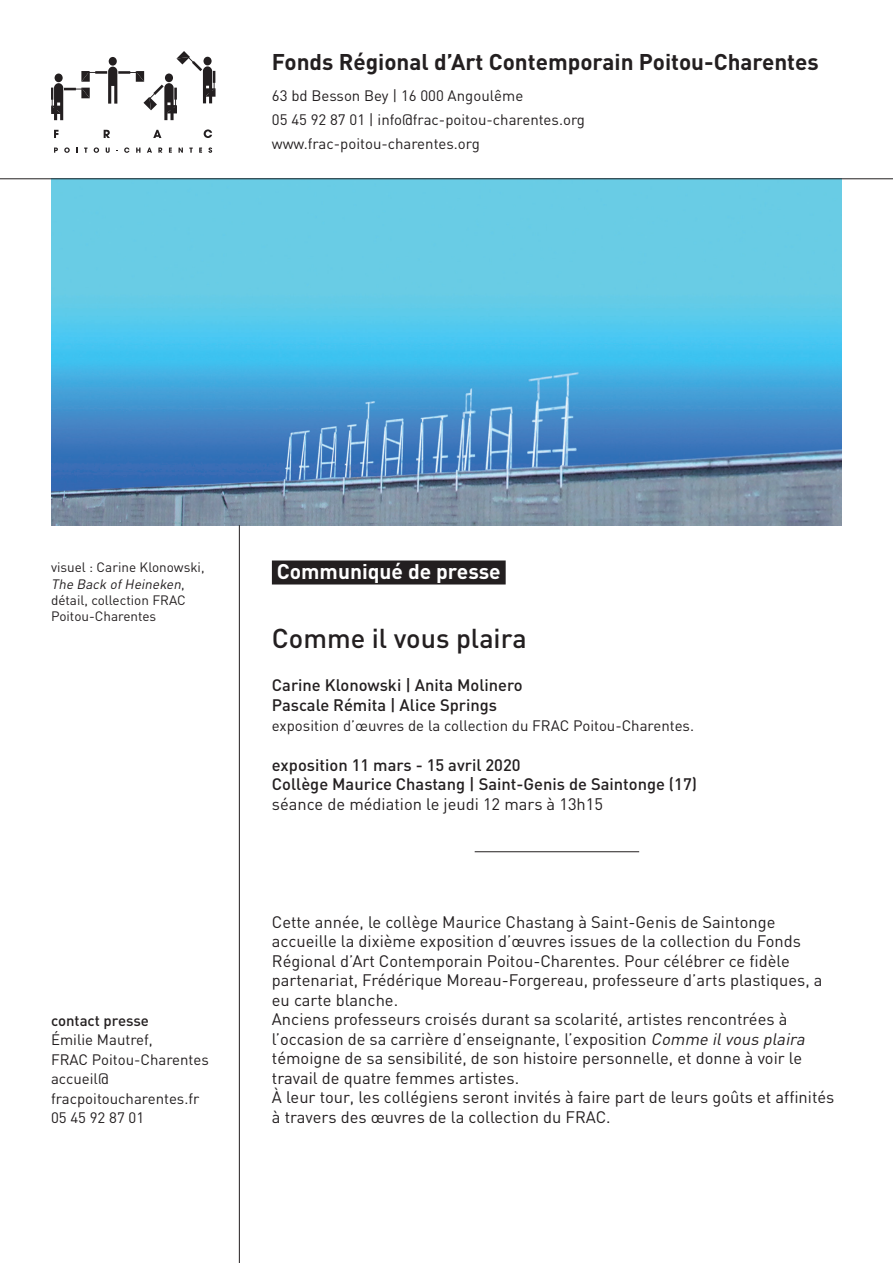
<style>
.page{position:relative;width:893px;height:1263px;background:#fff}
.page>*{position:absolute;margin:0;border:0;box-sizing:border-box;transform-origin:0 0}
.t1{font:500 27px "DIN";color:#231f20}
.t2{font:700 22.5px "DIN";color:#231f20}
.t3{font:700 21px "DIN";color:#fff}
.t4{font:16.5px/19.5px "DIN";color:#231f20}
.t5{font:500 16.5px/19.8px "DIN";color:#231f20}
.t6{font:15px/19.5px "DIN";color:#231f20}
.t7{font:500 15px "DIN";color:#231f20}
.t8{font:13.5px/16.2px "DIN";color:#231f20}
.s1{font-style:italic}
</style>
<div class="page">
<img style="left:51px;top:180px;width:791px;height:345px">
<svg style="left:54px;top:130px;width:5px;height:8px"></svg>
<svg style="left:104px;top:130px;width:6px;height:8px"></svg>
<svg style="left:153px;top:130px;width:8px;height:8px"></svg>
<svg style="left:204px;top:129px;width:8px;height:9px"></svg>
<svg style="left:51px;top:51px;width:165px;height:69px"></svg>
<svg style="left:54px;top:148px;width:4px;height:5px"></svg>
<svg style="left:64px;top:147px;width:6px;height:6px"></svg>
<svg style="left:94px;top:147px;width:5px;height:6px"></svg>
<svg style="left:106px;top:148px;width:4px;height:5px"></svg>
<svg style="left:124px;top:147px;width:5px;height:6px"></svg>
<svg style="left:136px;top:148px;width:4px;height:5px"></svg>
<svg style="left:147px;top:148px;width:5px;height:5px"></svg>
<svg style="left:158px;top:148px;width:4px;height:5px"></svg>
<svg style="left:169px;top:148px;width:3px;height:5px"></svg>
<svg style="left:179px;top:148px;width:4px;height:5px"></svg>
<svg style="left:189px;top:148px;width:4px;height:5px"></svg>
<svg style="left:199px;top:148px;width:3px;height:5px"></svg>
<svg style="left:208px;top:147px;width:4px;height:6px"></svg>
<hr style="left:0;top:179px;width:893px;height:1px;background:#231f20">
<div style="left:272px;top:560px;width:234px;height:24px;background:#231f20"></div>
<hr style="left:475px;top:851px;width:164px;height:1px;background:#231f20">
<hr style="left:239px;top:525px;width:1px;height:738px;background:#231f20">
<h2 class="t2" style="left:272px;top:47px;width:548px">Fonds Régional d’Art Contemporain Poitou-Charentes</h2>
<p class="t6" style="left:272px;top:84px;width:315px;line-height:24px">63 bd Besson Bey | 16 000 Angoulême<br>05 45 92 87 01 | info@frac-poitou-charentes.org www.frac-poitou-charentes.org</p>
<p class="t8" style="left:51px;top:559px;width:155px">visuel : Carine Klonowski,<br><span class="s1">The Back ofHeineken</span>, détail, collection FRAC<br>Poitou-Charentes</p>
<p class="t7" style="left:51px;top:1010px;width:99px">contact presse</p>
<p class="t6" style="left:51px;top:1029px;width:159px">Émilie Mautref,<br>FRAC Poitou-Charentes accueil@ fracpoitoucharentes.fr<br>05 45 92 87 01</p>
<p class="t3" style="left:277px;top:557px;width:226px">Communiqué de presse</p>
<h1 class="t1" style="left:272px;top:620px;width:256px">Comme il vous plaira</h1>
<p class="t5" style="left:272px;top:675px;width:252px">Carine Klonowski | Anita Molinero<br>Pascale Rémita | Alice Springs</p>
<p class="t6" style="left:272px;top:715px;width:424px">exposition d’œuvres de la collection du FRAC Poitou-Charentes.</p>
<p class="t5" style="left:272px;top:754px;width:427px">exposition 11 mars - 15 avril 2020<br>Collège Maurice Chastang | Saint-Genis de Saintonge (17)</p>
<p class="t4" style="left:272px;top:794px;width:333px">séance de médiation le jeudi 12 mars à 13h15</p>
<p class="t4" style="left:272px;top:912px;width:564px">Cette année, le collège Maurice Chastang à Saint-Genis de Saintonge accueille la dixième exposition d’œuvres issues de la collection du Fonds Régional d’Art Contemporain Poitou-Charentes. Pour célébrer ce fidèle partenariat, Frédérique Moreau-Forgereau, professeure d’arts plastiques, a eu carte blanche.<br>Anciens professeurs croisés durant sa scolarité, artistes rencontrées à l’occasion de sa carrière d’enseignante, l’exposition <span class="s1">Comme ilvous plaira </span>témoigne de sa sensibilité, de son histoire personnelle, et donne à voir le travail de quatre femmes artistes.<br>À leur tour, les collégiens seront invités à faire part de leurs goûts et affinités à travers des œuvres de la collection du FRAC.</p>
</div>
